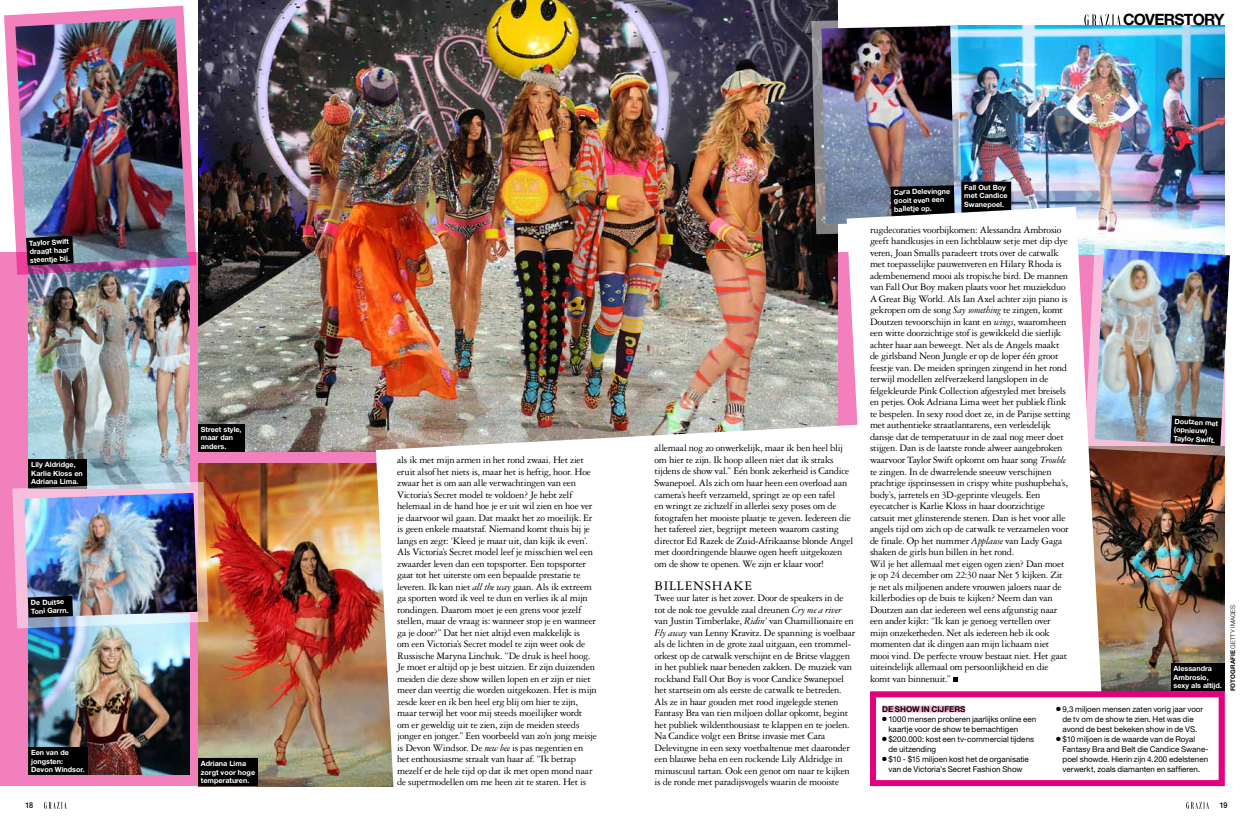
<style>
.page{position:relative;width:1253px;height:823px;background:#fff}
.page>*{position:absolute;margin:0;border:0;box-sizing:border-box;transform-origin:0 0}
.t1{font:700 15.6px "Helvetica Neue LT Std";letter-spacing:-.045em;color:#000}
.t2{font:14px "Garamond 3 LT Std";color:#000}
.t3{font:10.5px/11.5px "Garamond 3 LT Std";letter-spacing:-.025em;color:#000}
.t4{font:8px/10px "Helvetica Neue LT Std";color:#000}
.t5{font:700 8px "Helvetica Neue LT Std";letter-spacing:.005em;color:#000}
.t6{font:500 8px "Helvetica Neue LT Std";color:#000;scale:.9 1}
.t7{font:700 7.2px/8.5px "Helvetica Neue LT Std";color:#fff}
.t8{font:300 6.3px "Helvetica Neue LT Std";letter-spacing:.005em;color:#000}
.s1{font-style:italic}
.s2{font-weight:700}
</style>
<div class="page">
<div style="left:0;top:252px;width:1225px;height:533px;background:#f180bd"></div>
<img style="left:198px;top:0;width:639px;height:451px">
<img style="left:1011px;top:26px;width:213px;height:214px">
<img style="left:1101px;top:455px;width:124px;height:236px">
<img style="left:198px;top:463px;width:178px;height:322px">
<div style="left:848px;top:206px;width:253px;height:485px;background:#fff"></div>
<div style="left:376px;top:423px;width:527px;height:364px;background:#fff"></div>
<img style="left:28px;top:275px;width:161px;height:206px">
<img style="left:28px;top:628px;width:161px;height:146px">
<svg style="left:4px;top:6px;width:193px;height:269px"></svg>
<img style="left:15px;top:18px;width:172px;height:247px">
<div style="left:870px;top:691px;width:355px;height:94px;background:#fff;border:6px solid #e3007c"></div>
<svg style="left:1186px;top:801px;width:23px;height:7px"></svg>
<svg style="left:44px;top:801px;width:23px;height:7px"></svg>
<svg style="left:953px;top:677px;width:4px;height:4px"></svg>
<svg style="left:1084px;top:14px;width:37px;height:12px"></svg>
<div style="left:882px;top:705px;width:83px;height:7px;background:#f4aece"></div>
<div style="left:1171px;top:663px;width:54px;height:28px;background:#000"></div>
<img style="left:1084px;top:240px;width:146px;height:215px">
<svg style="left:26px;top:235px;width:48px;height:30px"></svg>
<div style="left:28px;top:459px;width:59px;height:29px;background:#000"></div>
<div style="left:198px;top:423px;width:47px;height:28px;background:#000"></div>
<div style="left:198px;top:757px;width:60px;height:28px;background:#000"></div>
<div style="left:28px;top:746px;width:60px;height:28px;background:#000"></div>
<img style="left:811px;top:18px;width:200px;height:216px">
<img style="left:12px;top:481px;width:196px;height:147px">
<p class="t7" style="left:29px;top:239px;width:44px;text-align:justify;rotate:-3deg">TaylorSwift draagthaar steentje bij.</p>
<p class="t7" style="left:31px;top:460px;width:53px">Lily Aldridge,<br>Karlie Kloss en<br>Adriana Lima.</p>
<p class="t7" style="left:31px;top:598px;width:39px;rotate:-2deg">De Duitse<br>Toni Garrn.</p>
<p class="t7" style="left:31px;top:747px;width:55px">Een van de jongsten:<br>Devon Windsor.</p>
<p class="t7" style="left:201px;top:424px;width:42px">Street style, maar dan anders.</p>
<p class="t7" style="left:201px;top:758px;width:56px">Adriana Lima zorgt voor hoge temperaturen.</p>
<p class="t7" style="left:894px;top:187px;width:59px;rotate:-1deg">Cara Delevingne gooiteven een balletje op.</p>
<p class="t7" style="left:964px;top:182px;width:45px">Fall Out Boy met Candice<br>Swanepoel.</p>
<h1 class="t1" style="left:1123px;top:10px;width:103px">coverstory</h1>
<p class="t3" style="left:870px;top:224px;width:202px">rugdecoraties voorbijkomen: Alessandra Ambrosio geeft handkusjes in een lichtblauw setje met dip dye veren, Joan Smalls paradeert trots over de catwalk met toepasselijke pauwenveren en Hilary Rhoda is adembenemend mooi als tropische bird. De mannen van Fall Out Boy maken plaats voor het muziekduo A Great Big World. Als Ian Axel achter zijn piano is gekropen om de song <span class="s1">Say something</span> te zingen, komt Doutzen tevoorschijn in kant en <span class="s1">wings</span>, waaromheen een witte doorzichtige stof is gewikkeld die sierlijk achter haar aan beweegt. Net als de Angels maakt de girlsband Neon Jungle er op de loper één groot feestje van. De meiden springen zingend in het rond terwijl modellen zelfverzekerd langslopen in de felgekleurde Pink Collection afgestyled met breisels en petjes. Ook Adriana Lima weet het publiek flink te bespelen. In sexy rood doet ze, in de Parijse setting met authentieke straatlantarens, een verleidelijk dansje dat de temperatuur in de zaal nog meer doet stijgen. Dan is de laatste ronde alweer aangebroken waarvoor Taylor Swift opkomt om haar song <span class="s1">Trouble </span>te zingen. In de dwarrelende sneeuw verschijnen prachtige ijsprinsessen in crispy white pushupbeha’s, body’s, jarretels en 3D-geprinte vleugels. Een eyecatcher is Karlie Kloss in haar doorzichtige catsuit met glinsterende stenen. Dan is het voor alle angels tijd om zich op de catwalk te verzamelen voor de finale. Op het nummer <span class="s1">Applause</span> van Lady Gaga shaken de girls hun billen in het rond.<br>Wil je het allemaal met eigen ogen zien? Dan moet je op 24 december om 22:30 naar Net 5 kijken. Zit je net als miljoenen andere vrouwen jaloers naar de killerbodies op de buis te kijken? Neem dan van Doutzen aan dat iedereen wel eens afgunstig naar een ander kijkt: “Ik kan je genoeg vertellen over mijn onzekerheden. Net als iedereen heb ik ook momenten dat ik dingen aan mijn lichaam niet mooi vind. De perfecte vrouw bestaat niet. Het gaat uiteindelijk allemaal om persoonlijkheid en die komt van binnenuit.”</p>
<p class="t7" style="left:1175px;top:416px;width:47px;rotate:3deg">Doutzen met (opnieuw)<br>TaylorSwift.</p>
<p class="t3" style="left:397px;top:454px;width:201px">als ik met mijn armen in het rond zwaai. Het ziet eruit alsof het niets is, maar het is heftig, hoor. Hoe zwaar het is om aan alle verwachtingen van een Victoria’s Secret model te voldoen? Je hebt zelf helemaal in de hand hoe je er uit wil zien en hoe ver je daarvoor wil gaan. Dat maakt het zo moeilijk. Er is geen enkele maatstaf. Niemand komt thuis bij je langs en zegt: ‘Kleed je maar uit, dan kijk ik even’.<br>Als Victoria’s Secret model leef je misschien wel een zwaarder leven dan een topsporter. Een topsporter gaat tot het uiterste om een bepaalde prestatie te leveren. Ik kan niet <span class="s1">all the way</span> gaan. Als ik extreem ga sporten word ik veel te dun en verlies ik al mijn rondingen. Daarom moet je een grens voor jezelf stellen, maar de vraag is: wanneer stop je en wanneer ga je door?” Dat het niet altijd even makkelijk is<br>om een Victoria’s Secret model te zijn weet ook de Russische Maryna Linchuk. “De druk is heel hoog.<br>Je moet er altijd op je best uitzien. Er zijn duizenden meiden die deze show willen lopen en er zijn er niet meer dan veertig die worden uitgekozen. Het is mijn zesde keer en ik ben heel erg blij om hier te zijn, maar terwijl het voor mij steeds moeilijker wordt om er geweldig uit te zien, zijn de meiden steeds jonger en jonger.” Een voorbeeld van zo’n jong meisje is Devon Windsor. De <span class="s1">new bee</span> is pas negentien en het enthousiasme straalt van haar af. “Ik betrap mezelf er de hele tijd op dat ik met open mond naar de supermodellen om me heen zit te staren. Het is</p>
<p class="t3" style="left:655px;top:442px;width:200px">allemaal nog zo onwerkelijk, maar ik ben heel blij om hier te zijn. Ik hoop alleen niet dat ik straks tijdens de show val.” Eén bonk zekerheid is Candice Swanepoel. Als zich om haar heen een overload aan camera’s heeft verzameld, springt ze op een tafel<br>en wringt ze zichzelf in allerlei sexy poses om de fotografen het mooiste plaatje te geven. Iedereen die het tafereel ziet, begrijpt meteen waarom casting director Ed Razek de Zuid-Afrikaanse blonde Angel met doordringende blauwe ogen heeft uitgekozen om de show te openen. We zijn er klaar voor!</p>
<h2 class="t2" style="left:655px;top:577px;width:50px">Billenshak</h2>
<h2 class="t2" style="left:744px;top:577px;width:9px">e</h2>
<p class="t3" style="left:655px;top:592px;width:202px">Twee uur later is het zover. Door de speakers in de tot de nok toe gevulde zaal dreunen <span class="s1">Cry me a river </span>van Justin Timberlake, <span class="s1">Ridin’</span> van Chamillionaire en <span class="s1">Fly away</span> van Lenny Kravitz. De spanning is voelbaar als de lichten in de grote zaal uitgaan, een trommel&shy;orkest op de catwalk verschijnt en de Britse vlaggen in het publiek naar beneden zakken. De muziek van rockband Fall Out Boy is voor Candice Swanepoel het startsein om als eerste de catwalk te betreden.<br>Als ze in haar gouden met rood ingelegde stenen Fantasy Bra van tien miljoen dollar opkomt, begint het publiek wildenthousiast te klappen en te joelen.<br>Na Candice volgt een Britse invasie met Cara Delevingne in een sexy voetbaltenue met daaronder een blauwe beha en een rockende Lily Aldridge in minuscuul tartan. Ook een genot om naar te kijken is de ronde met paradijsvogels waarin de mooiste</p>
<p class="t8" style="left:1229px;top:691px;width:88px;rotate:-90deg"><span class="s2">Fotografie</span> getty images</p>
<p class="t7" style="left:1174px;top:664px;width:50px">Alessandra<br>Ambrosio, sexy als altijd.</p>
<p class="t5" style="left:882px;top:703px;width:85px">De show in cijfers</p>
<p class="t4" style="left:888px;top:713px;width:149px;text-indent:-6px">● 1000 mensen proberen jaarlijks online een kaartje voor de show te bemachtigen</p>
<p class="t4" style="left:888px;top:733px;width:147px;text-indent:-6px">● $200.000: kost een tv-commercial tijdens de uitzending</p>
<p class="t4" style="left:882px;top:753px;width:148px;text-align:center">● $10 - $15 miljoen kost het de organisatie van de Victoria’s Secret Fashion Show</p>
<p class="t4" style="left:1056px;top:703px;width:149px;text-align:center">● 9,3 miljoen mensen zaten vorig jaar voor de tv om de show te zien. Het was die avond de best bekeken show in de VS.</p>
<p class="t4" style="left:1062px;top:733px;width:147px;text-indent:-6px">● $10 miljoen is de waarde van de Royal Fantasy Bra and Belt die Candice Swane&shy;poel showde. Hierin zijn 4.200 edelstenen verwerkt, zoals diamanten en saffieren.</p>
<p class="t6" style="left:26px;top:800px;width:10px">18</p>
<p class="t6" style="left:1220px;top:800px;width:10px">19</p>
</div>
